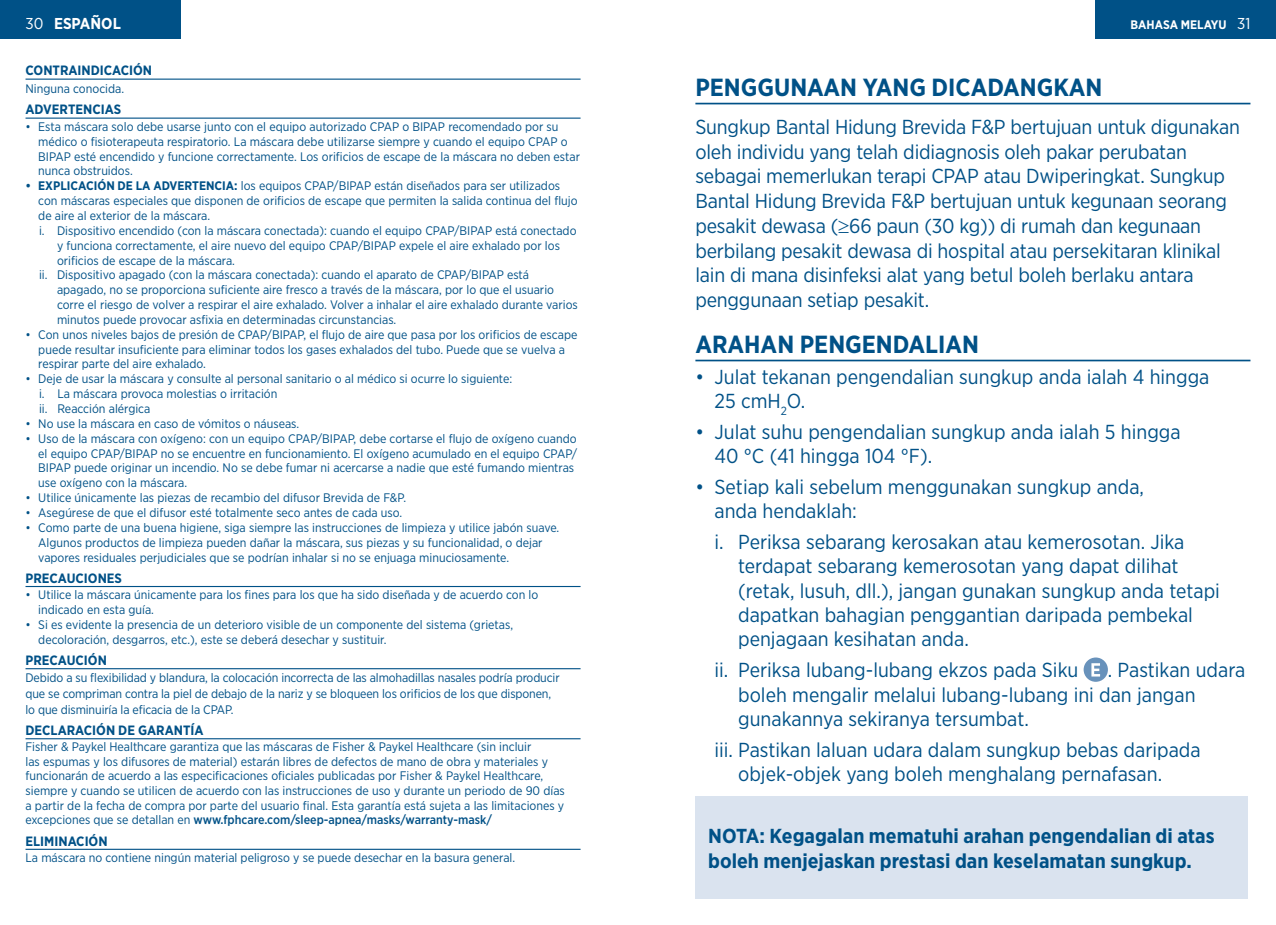
<style>
.page{position:relative;width:1276px;height:925px;background:#fff}
.page>*{position:absolute;margin:0;border:0;box-sizing:border-box;transform-origin:0 0}
.t1{font:700 24.75px "Gotham Narrow";color:#005187}
.t2{font:20.25px/24.3px "Gotham Narrow";color:#005187}
.t3{font:700 20.25px/24.3px "Gotham Narrow";color:#005187}
.t4{font:700 15.75px "Gotham Narrow";color:#fff}
.t5{font:700 13.5px "Gotham Narrow";color:#005187}
.t6{font:12.38px/14.8px "Gotham Narrow";color:#005187}
.t7{font:700 12.38px "Gotham Narrow";color:#fff}
.s1{font-weight:400}
.s2{font-weight:400;font-size:15.75px}
.s3{font-weight:700}
.s4{font-weight:500}
</style>
<div class="page">
<div style="left:0;top:0;width:180px;height:38px;background:#005187"></div>
<div style="left:1095px;top:0;width:181px;height:38px;background:#005187"></div>
<hr style="left:26px;top:79px;width:554px;height:1px;background:#005187">
<hr style="left:26px;top:118px;width:554px;height:1px;background:#005187">
<hr style="left:26px;top:586px;width:554px;height:1px;background:#005187">
<hr style="left:26px;top:668px;width:554px;height:1px;background:#005187">
<hr style="left:26px;top:738px;width:554px;height:1px;background:#005187">
<hr style="left:26px;top:849px;width:554px;height:1px;background:#005187">
<hr style="left:695px;top:103px;width:555px;height:1px;background:#005187">
<hr style="left:695px;top:360px;width:555px;height:1px;background:#005187">
<div style="left:1083px;top:657px;width:25px;height:25px;background:#6892bb;border-radius:50%"></div>
<svg style="left:1091px;top:663px;width:9px;height:13px"></svg>
<div style="left:695px;top:796px;width:553px;height:102px;background:#dae3ef"></div>
<p class="t4" style="left:26px;top:13px;width:97px"><span class="s1">30</span> ESPAÑOL</p>
<p class="t7" style="left:1130px;top:17px;width:121px">BAHASA MELAYU <span class="s2">31</span></p>
<p class="t5" style="left:26px;top:62px;width:128px">CONTRAINDICACIÓN</p>
<p class="t6" style="left:26px;top:81px;width:100px">Ninguna conocida.</p>
<p class="t5" style="left:26px;top:101px;width:97px">ADVERTENCIAS</p>
<p class="t6" style="left:38px;top:119px;width:543px;text-indent:-13px">• Esta máscara solo debe usarse junto con el equipo autorizado CPAP o BIPAP recomendado por su médico o fisioterapeuta respiratorio. La máscara debe utilizarse siempre y cuando el equipo CPAP o BIPAP esté encendido y funcione correctamente. Los orificios de escape de la máscara no deben estar nunca obstruidos.</p>
<p class="t6" style="left:26px;top:178px;width:536px"><span class="s3">• EXPLICACIÓN DE LA ADVERTENCIA:</span> los equipos CPAP/BIPAP están diseñados para ser utilizados</p>
<p class="t6" style="left:38px;top:193px;width:541px">con máscaras especiales que disponen de orificios de escape que permiten la salida continua del flujo</p>
<p class="t6" style="left:38px;top:208px;width:173px">de aire al exterior de la máscara.</p>
<p class="t6" style="left:39px;top:223px;width:539px">i. Dispositivo encendido (con la máscara conectada): cuando el equipo CPAP/BIPAP está conectado</p>
<p class="t6" style="left:57px;top:238px;width:504px">y funciona correctamente, el aire nuevo del equipo CPAP/BIPAP expele el aire exhalado por los</p>
<p class="t6" style="left:57px;top:252px;width:179px">orificios de escape de la máscara.</p>
<p class="t6" style="left:39px;top:267px;width:491px">ii. Dispositivo apagado (con la máscara conectada): cuando el aparato de CPAP/BIPAP está</p>
<p class="t6" style="left:57px;top:282px;width:498px">apagado, no se proporciona suficiente aire fresco a través de la máscara, por lo que el usuario</p>
<p class="t6" style="left:57px;top:297px;width:522px">corre el riesgo de volver a respirar el aire exhalado. Volver a inhalar el aire exhalado durante varios</p>
<p class="t6" style="left:57px;top:312px;width:341px">minutos puede provocar asfixia en determinadas circunstancias.</p>
<p class="t6" style="left:38px;top:327px;width:540px;text-indent:-13px">• Con unos niveles bajos de presión de CPAP/BIPAP, el flujo de aire que pasa por los orificios de escape puede resultar insuficiente para eliminar todos los gases exhalados del tubo. Puede que se vuelva a respirar parte del aire exhalado.</p>
<p class="t6" style="left:39px;top:371px;width:475px;text-indent:-14px">• Deje de usar la máscara y consulte al personal sanitario o al médico si ocurre lo siguiente: i. La máscara provoca molestias o irritación<br>ii. Reacción alérgica</p>
<p class="t6" style="left:26px;top:416px;width:275px">• No use la máscara en caso de vómitos o náuseas.</p>
<p class="t6" style="left:38px;top:431px;width:540px;text-indent:-13px">• Uso de la máscara con oxígeno: con un equipo CPAP/BIPAP, debe cortarse el flujo de oxígeno cuando el equipo CPAP/BIPAP no se encuentre en funcionamiento. El oxígeno acumulado en el equipo CPAP/ BIPAP puede originar un incendio. No se debe fumar ni acercarse a nadie que esté fumando mientras use oxígeno con la máscara.</p>
<p class="t6" style="left:26px;top:490px;width:382px">• Utilice únicamente las piezas de recambio del difusor Brevida de F&amp;P.</p>
<p class="t6" style="left:26px;top:505px;width:378px">• Asegúrese de que el difusor esté totalmente seco antes de cada uso.</p>
<p class="t6" style="left:38px;top:520px;width:522px;text-indent:-13px">• Como parte de una buena higiene, siga siempre las instrucciones de limpieza y utilice jabón suave.<br>Algunos productos de limpieza pueden dañar la máscara, sus piezas y su funcionalidad, o dejar vapores residuales perjudiciales que se podrían inhalar si no se enjuaga minuciosamente.</p>
<p class="t5" style="left:26px;top:569px;width:98px">PRECAUCIONES</p>
<p class="t6" style="left:38px;top:587px;width:501px;text-indent:-13px">• Utilice la máscara únicamente para los fines para los que ha sido diseñada y de acuerdo con lo indicado en esta guía.</p>
<p class="t6" style="left:38px;top:617px;width:476px;text-indent:-13px">• Si es evidente la presencia de un deterioro visible de un componente del sistema (grietas, decoloración, desgarros, etc.), este se deberá desechar y sustituir.</p>
<p class="t5" style="left:26px;top:651px;width:83px">PRECAUCIÓN</p>
<p class="t6" style="left:26px;top:670px;width:536px;line-height:15.8px">Debido a su flexibilidad y blandura, la colocación incorrecta de las almohadillas nasales podría producir que se compriman contra la piel de debajo de la nariz y se bloqueen los orificios de los que disponen, lo que disminuiría la eficacia de la CPAP.</p>
<p class="t5" style="left:26px;top:721px;width:179px">DECLARACIÓN DE GARANTÍA</p>
<p class="t6" style="left:26px;top:739px;width:541px">Fisher &amp; Paykel Healthcare garantiza que las máscaras de Fisher &amp; Paykel Healthcare (sin incluir<br>las espumas y los difusores de material) estarán libres de defectos de mano de obra y materiales y funcionarán de acuerdo a las especificaciones oficiales publicadas por Fisher &amp; Paykel Healthcare, siempre y cuando se utilicen de acuerdo con las instrucciones de uso y durante un periodo de 90 días a partir de la fecha de compra por parte del usuario final. Esta garantía está sujeta a las limitaciones y excepciones que se detallan en <span class="s4">www.fphcare.com/sleep-apnea/masks/warranty-mask/</span></p>
<p class="t5" style="left:26px;top:832px;width:84px">ELIMINACIÓN</p>
<p class="t6" style="left:26px;top:850px;width:491px">La máscara no contiene ningún material peligroso y se puede desechar en la basura general.</p>
<h1 class="t1" style="left:695px;top:72px;width:408px">PENGGUNAAN YANG DICADANGKAN</h1>
<p class="t2" style="left:695px;top:114px;width:546px">Sungkup Bantal Hidung Brevida F&amp;P bertujuan untuk digunakan oleh individu yang telah didiagnosis oleh pakar perubatan sebagai memerlukan terapi CPAP atau Dwiperingkat. Sungkup Bantal Hidung Brevida F&amp;P bertujuan untuk kegunaan seorang pesakit dewasa (≥66 paun (30 kg)) di rumah dan kegunaan berbilang pesakit dewasa di hospital atau persekitaran klinikal lain di mana disinfeksi alat yang betul boleh berlaku antara penggunaan setiap pesakit.</p>
<h1 class="t1" style="left:695px;top:329px;width:285px">ARAHAN PENGENDALIAN</h1>
<h2 class="t2" style="left:714px;top:364px;width:496px;text-indent:-19px">• Julat tekanan pengendalian sungkup anda ialah 4 hingga<br>25 cmH<sub>2</sub>O.</h2>
<h2 class="t2" style="left:714px;top:419px;width:467px;text-indent:-19px">• Julat suhu pengendalian sungkup anda ialah 5 hingga<br>40 °C (41 hingga 104 °F).</h2>
<h2 class="t2" style="left:714px;top:474px;width:431px;text-indent:-19px">• Setiap kali sebelum menggunakan sungkup anda, anda hendaklah:</h2>
<p class="t2" style="left:738px;top:529px;width:483px;text-indent:-24px">i. Periksa sebarang kerosakan atau kemerosotan. Jika terdapat sebarang kemerosotan yang dapat dilihat (retak, lusuh, dll.), jangan gunakan sungkup anda tetapi dapatkan bahagian penggantian daripada pembekal penjagaan kesihatan anda.</p>
<h2 class="t2" style="left:714px;top:657px;width:365px">ii. Periksa lubang-lubang ekzos pada Siku</h2>
<h2 class="t2" style="left:738px;top:657px;width:508px;text-indent:370px">. Pastikan udara boleh mengalir melalui lubang-lubang ini dan jangan gunakannya sekiranya tersumbat.</h2>
<h2 class="t2" style="left:738px;top:737px;width:464px;text-indent:-24px">iii. Pastikan laluan udara dalam sungkup bebas daripada objek-objek yang boleh menghalang pernafasan.</h2>
<h2 class="t3" style="left:708px;top:824px;width:508px">NOTA: Kegagalan mematuhi arahan pengendalian di atas boleh menjejaskan prestasi dan keselamatan sungkup.</h2>
</div>
